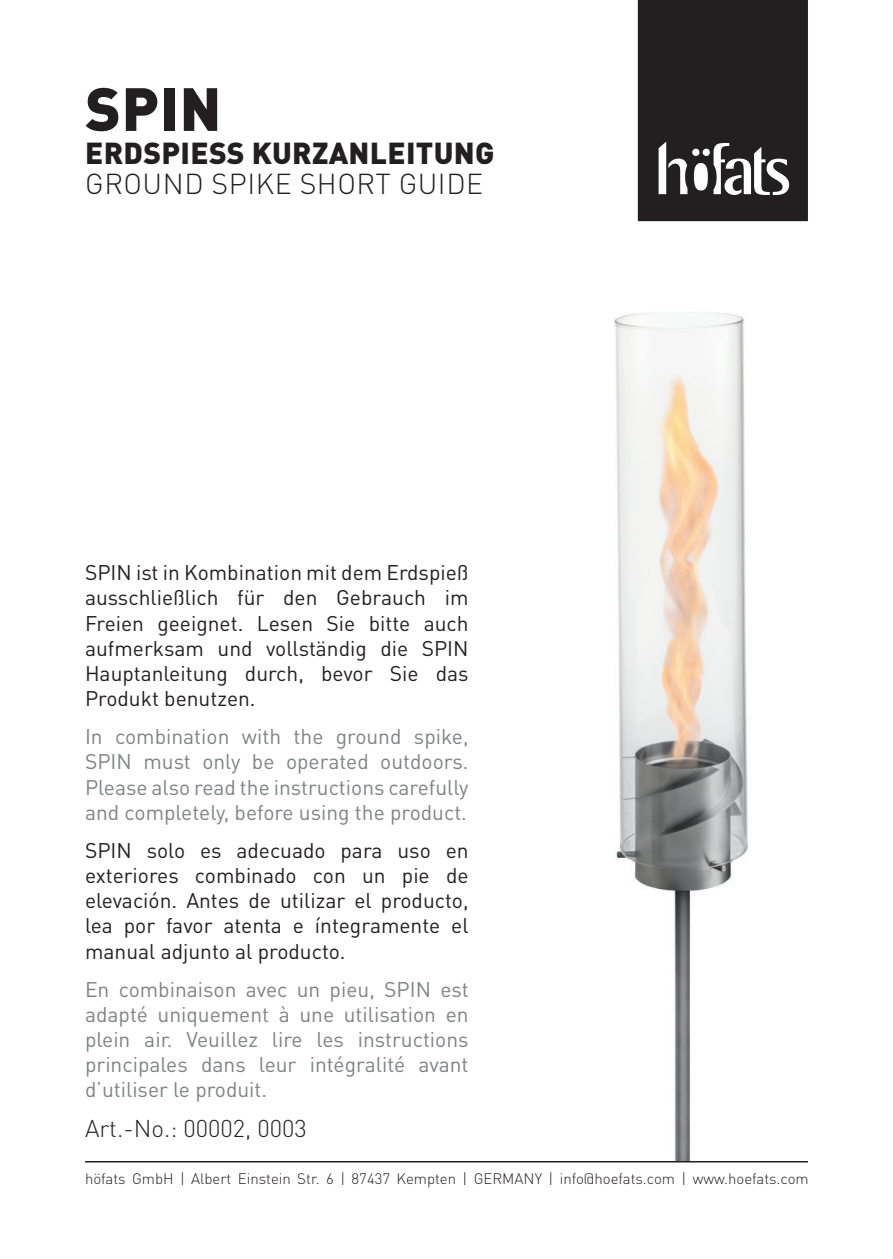
<style>
.page{position:relative;width:893px;height:1259px;background:#fff}
.page>*{position:absolute;margin:0;border:0;box-sizing:border-box;transform-origin:0 0}
.t1{font:900 60px "DIN Pro";color:#231f20}
.t2{font:900 30px "DIN Pro";letter-spacing:.01em;color:#231f20}
.t3{font:300 28.5px "DIN Pro";letter-spacing:.02em;color:#231f20}
.t4{font:300 24px "DIN Pro";color:#231f20}
.t5{font:21px/25.2px "DIN Pro";color:#231f20;text-align:justify}
.t6{font:21px/25.2px "DIN Pro";color:#808285;text-align:justify}
.t7{font:300 15px "DIN Pro";color:#231f20}
</style>
<div class="page">
<img style="left:614px;top:154px;width:194px;height:1007px">
<svg style="left:638px;top:0;width:170px;height:221px;background:#322e2f"></svg>
<hr style="left:85px;top:1161px;width:723px;height:1px;background:#231f20">
<h1 class="t1" style="left:85px;top:68px;width:138px">SPIN</h1>
<h2 class="t2" style="left:85px;top:133px;width:411px">ERDSPIESS KURZANLEITUNG</h2>
<h3 class="t3" style="left:85px;top:162px;width:399px">GROUND SPIKE SHORT GUIDE</h3>
<p class="t5" style="left:85px;top:559px;width:385px">SPIN ist in Kombination mit dem Erdspieß ausschließlich für den Gebrauch im Freien geeignet. Lesen Sie bitte auch aufmerksam und vollständig die SPIN Hauptanleitung durch, bevor Sie das Produkt benutzen.</p>
<p class="t6" style="left:85px;top:723px;width:385px">In combination with the ground spike, SPIN must only be operated outdoors.<br>Please also read the instructions carefully and completely, before using the product.</p>
<p class="t5" style="left:85px;top:836px;width:385px">SPIN solo es adecuado para uso en exteriores combinado con un pie de elevación. Antes de utilizar el producto, lea por favor atenta e íntegramente el manual adjunto al producto.</p>
<p class="t6" style="left:85px;top:975px;width:385px">En combinaison avec un pieu, SPIN est adapté uniquement à une utilisation en plein air. Veuillez lire les instructions principales dans leur intégralité avant d’utiliser le produit.</p>
<p class="t4" style="left:85px;top:1109px;width:223px">Art.-No.: 00002, 0003</p>
<p class="t7" style="left:85px;top:1167px;width:725px">höfats GmbH | Albert Einstein Str. 6 | 87437 Kempten | GERMANY | info@hoefats.com | www.hoefats.com</p>
</div>
